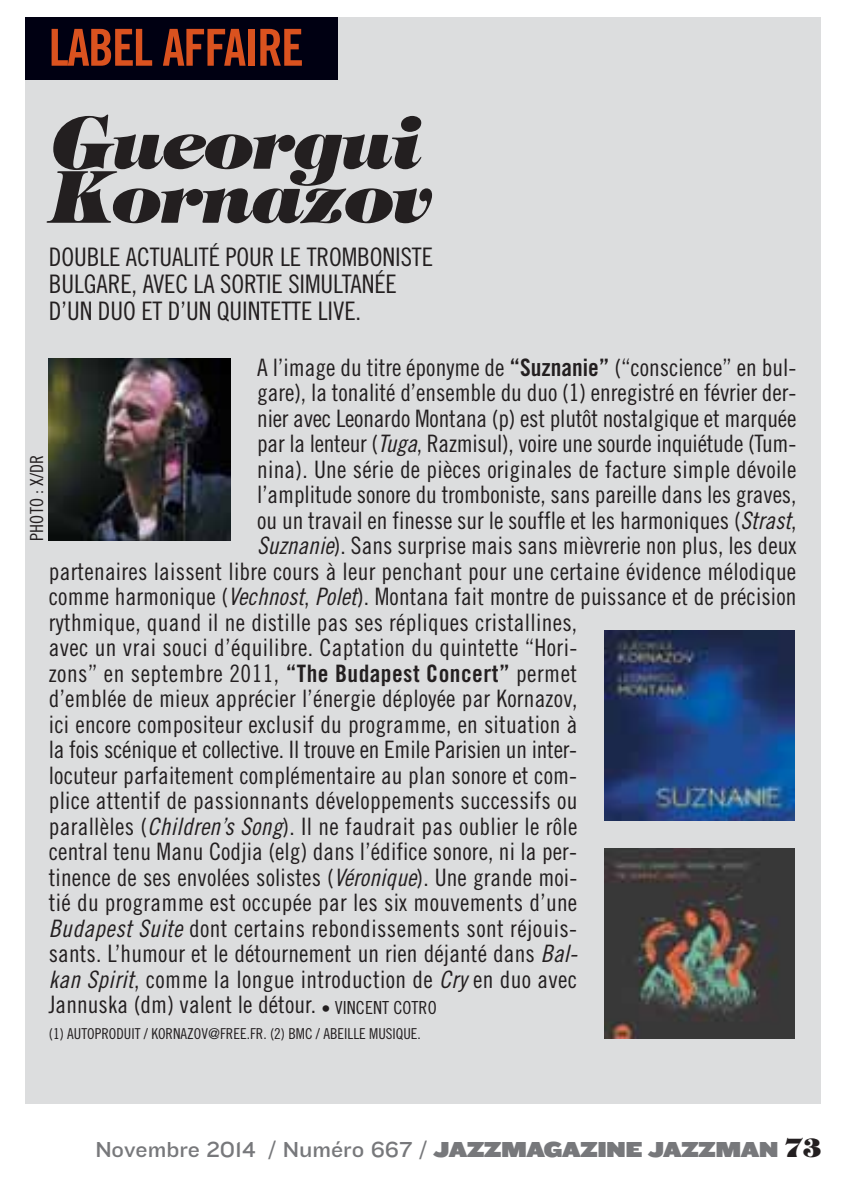
<style>
.page{position:relative;width:841px;height:1183px;background:#fff}
.page>*{position:absolute;margin:0;border:0;box-sizing:border-box;transform-origin:0 0}
.t1{font:italic 800 72px/54px "Tiffany LT";letter-spacing:-.045em;color:#231f20}
.t2{font:51px "Trade Gothic LT Std Bd Cn 20";letter-spacing:-.03em;color:#da521f}
.t3{font:25.5px/27px "Trade Gothic LT Std Cn 18";letter-spacing:-.005em;color:#231f20}
.t4{font:24px "Trade Gothic LT Std Cn 18";letter-spacing:.005em;color:#231f20}
.t5{font:22.5px "Knockout 32 Junior Cruisewt";color:#77787b}
.t6{font:18px "Trade Gothic LT Std Cn 18";color:#231f20}
.t7{font:15px "Trade Gothic LT Std Cn 18";color:#231f20}
.s1{font-family:"Trade Gothic LT Std Bd Cn 20"}
.s2{font-family:"Trade Gothic LT Std Cn 18 Obl"}
.s3{font-size:18px}
.s4{font-family:"Knockout 93 Ultmt Heviwt"}
.s5{font-family:"Tiffany LT";font-weight:800;font-size:25.5px;color:#231f20}
</style>
<div class="page">
<div style="left:25px;top:17px;width:795px;height:1086px;background:#dcddde"></div>
<div style="left:25px;top:17px;width:312px;height:62px;background:#000012"></div>
<img style="left:604px;top:630px;width:190px;height:190px">
<img style="left:604px;top:848px;width:190px;height:190px">
<img style="left:48px;top:359px;width:182px;height:181px">
<h2 class="t2" style="left:49px;top:29px;width:256px">LABEL AFFAIRE</h2>
<h1 class="t1" style="left:49px;top:123px;width:386px">Gueorgui<br>Kornazov</h1>
<p class="t3" style="left:49px;top:245px;width:386px">DOUBLE ACTUALITÉ POUR LE TROMBONISTE<br>BULGARE, AVEC LA SORTIE SIMULTANÉE<br>D’UN DUO ET D’UN QUINTETTE LIVE.</p>
<p class="t4" style="left:257px;top:358px;width:540px">A l’image du titre éponyme de <span class="s1">“Suznanie”</span> (“conscience” en bul-</p>
<p class="t4" style="left:257px;top:384px;width:540px">gare), la tonalité d’ensemble du duo (1) enregistré en février der-</p>
<p class="t4" style="left:257px;top:409px;width:540px">nier avec Leonardo Montana (p) est plutôt nostalgique et marquée</p>
<p class="t4" style="left:257px;top:435px;width:540px">par la lenteur (<span class="s2">Tuga</span>, Razmisul), voire une sourde inquiétude (Tum-</p>
<p class="t4" style="left:257px;top:460px;width:540px">nina). Une série de pièces originales de facture simple dévoile</p>
<p class="t4" style="left:257px;top:486px;width:540px">l’amplitude sonore du tromboniste, sans pareille dans les graves,</p>
<p class="t4" style="left:257px;top:511px;width:540px">ou un travail en finesse sur le souffle et les harmoniques (<span class="s2">Strast</span>,</p>
<p class="t4" style="left:257px;top:537px;width:540px"><span class="s2">Suznanie</span>). Sans surprise mais sans mièvrerie non plus, les deux</p>
<p class="t4" style="left:49px;top:562px;width:748px">partenaires laissent libre cours à leur penchant pour une certaine évidence mélodique</p>
<p class="t4" style="left:49px;top:588px;width:749px">comme harmonique (<span class="s2">Vechnost</span>, <span class="s2">Polet</span>). Montana fait montre de puissance et de précision</p>
<p class="t4" style="left:49px;top:613px;width:530px">rythmique, quand il ne distille pas ses répliques cristallines,</p>
<p class="t4" style="left:49px;top:639px;width:530px">avec un vrai souci d’équilibre. Captation du quintette “Hori-</p>
<p class="t4" style="left:49px;top:664px;width:530px">zons” en septembre 2011, <span class="s1">“The Budapest Concert”</span> permet</p>
<p class="t4" style="left:49px;top:690px;width:530px">d’emblée de mieux apprécier l’énergie déployée par Kornazov,</p>
<p class="t4" style="left:49px;top:715px;width:530px">ici encore compositeur exclusif du programme, en situation à</p>
<p class="t4" style="left:49px;top:741px;width:530px">la fois scénique et collective. Il trouve en Emile Parisien un inter-</p>
<p class="t4" style="left:49px;top:766px;width:530px">locuteur parfaitement complémentaire au plan sonore et com-</p>
<p class="t4" style="left:49px;top:791px;width:530px">plice attentif de passionnants développements successifs ou</p>
<p class="t4" style="left:49px;top:817px;width:530px">parallèles (<span class="s2">Children’s Song</span>). Il ne faudrait pas oublier le rôle</p>
<p class="t4" style="left:49px;top:842px;width:529px">central tenu Manu Codjia (elg) dans l’édifice sonore, ni la per-</p>
<p class="t4" style="left:49px;top:868px;width:530px">tinence de ses envolées solistes (<span class="s2">Véronique</span>). Une grande moi-</p>
<p class="t4" style="left:49px;top:893px;width:530px">tié du programme est occupée par les six mouvements d’une</p>
<p class="t4" style="left:49px;top:919px;width:530px"><span class="s2">Budapest Suite</span> dont certains rebondissements sont réjouis-</p>
<p class="t4" style="left:49px;top:944px;width:530px">sants. L’humour et le détournement un rien déjanté dans <span class="s2">Bal-</span></p>
<p class="t4" style="left:49px;top:970px;width:530px"><span class="s2">kan Spirit</span>, comme la longue introduction de <span class="s2">Cry</span> en duo avec</p>
<p class="t4" style="left:49px;top:995px;width:389px">Jannuska (dm) valent le détour. <span class="s3">• VINCENT COTRO</span></p>
<p class="t7" style="left:49px;top:1028px;width:373px">(1) AUTOPRODUIT / KORNAZOV@FREE.FR. (2) BMC / ABEILLE MUSIQUE.</p>
<p class="t6" style="left:30px;top:540px;width:87px;rotate:-90deg">PHOTO : X/DR</p>
<p class="t5" style="left:95px;top:1140px;width:727px">Novembre 2014 / Numéro 667 / <span class="s4">JAZZMAGAZINE JAZZMAN</span> <span class="s5">73</span></p>
</div>
